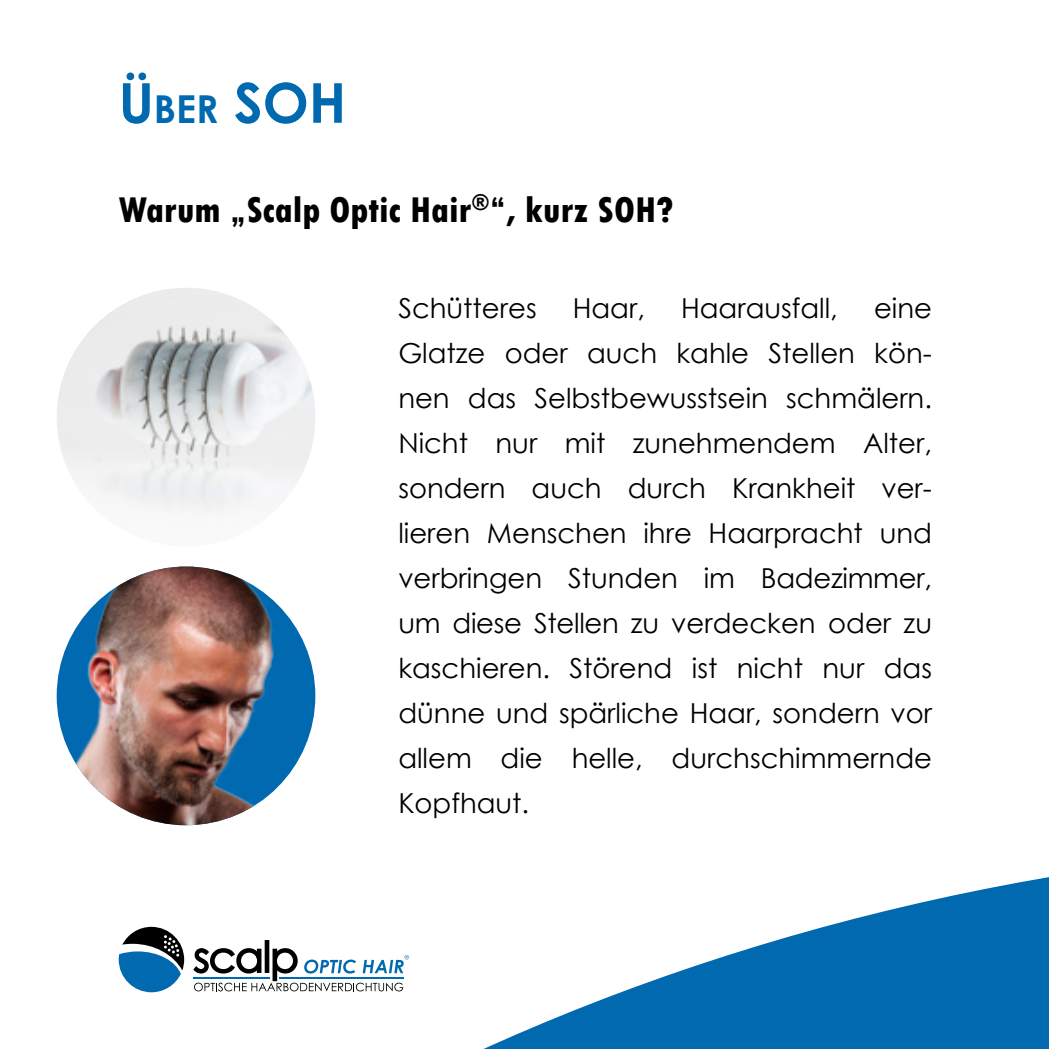
<style>
.page{position:relative;width:1049px;height:1049px;background:#fff}
.page>*{position:absolute;margin:0;border:0;box-sizing:border-box;transform-origin:0 0}
.t1{font:700 55px "Century Gothic";color:#0069af}
.t2{font:800 condensed 37.5px "Tw Cen";color:#000}
.t3{font:27.5px/45px "Century Gothic";color:#000;text-align:justify}
.s1{font-size:38.5px}
</style>
<div class="page">
<svg style="left:118px;top:877px;width:931px;height:172px"></svg>
<svg style="left:119px;top:927px;width:65px;height:65px"></svg>
<svg style="left:193px;top:940px;width:216px;height:51px"></svg>
<img style="left:57px;top:288px;width:258px;height:258px;border-radius:129px">
<img style="left:57px;top:566px;width:258px;height:259px;border-radius:129px">
<h1 class="t1" style="left:119px;top:61px;width:229px">Ü<span class="s1">ber</span> SOH</h1>
<h2 class="t2" style="left:119px;top:188px;width:557px">Warum „Scalp Optic Hair<sup>®</sup>“, kurz SOH?</h2>
<p class="t3" style="left:398px;top:285px;width:140px">Schütteres</p>
<p class="t3" style="left:573px;top:285px;width:74px">Haar,</p>
<p class="t3" style="left:681px;top:285px;width:158px">Haarausfall,</p>
<p class="t3" style="left:398px;top:285px;width:535px;text-indent:476px">eine Glatze oder auch kahle Stellen kön&shy;nen das Selbstbewusstsein schmälern.<br>Nicht nur mit zunehmendem Alter, sondern auch durch Krankheit ver&shy;lieren Menschen ihre Haarpracht und verbringen Stunden im Badezimmer, um diese Stellen zu verdecken oder zu kaschieren. Störend ist nicht nur das dünne und spärliche Haar, sondern vor allem die helle, durchschimmernde Kopfhaut.</p>
</div>
